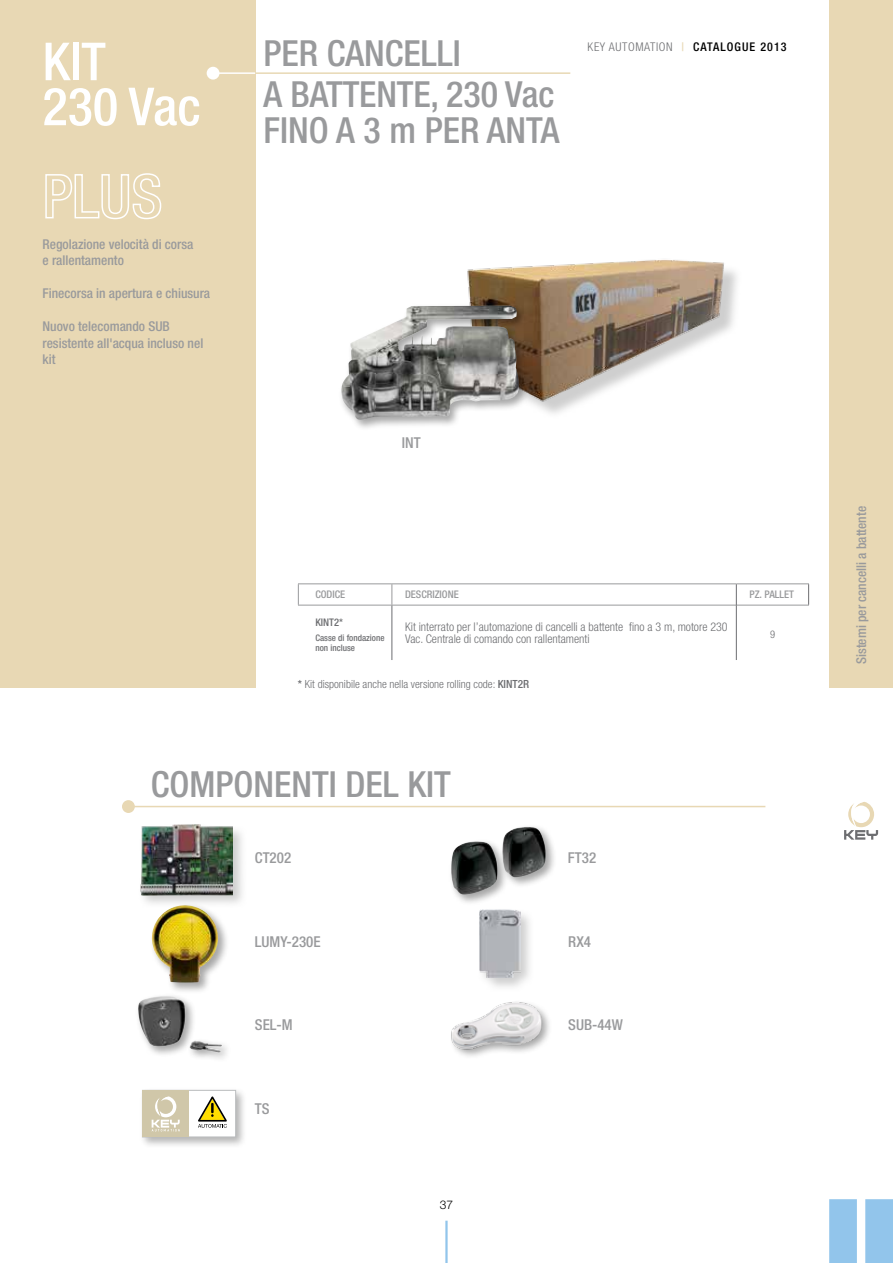
<style>
.page{position:relative;width:893px;height:1263px;background:#fff}
.page>*{position:absolute;margin:0;border:0;box-sizing:border-box;transform-origin:0 0}
.t1{font:500 condensed 52.5px/45px "Helvetica Neue LT Std";color:#fff}
.t2{font:500 condensed 36px/40.5px "Helvetica Neue LT Std";color:#999a9c}
.t3{font:500 condensed 15px "Helvetica Neue LT Std";color:#999a9c}
.t4{font:500 condensed 13.5px/16.5px "Helvetica Neue LT Std";color:#999a9c}
.t5{font:300 condensed 12px/12px "Helvetica Neue LT Std";color:#6d6e71}
.t6{font:300 condensed 12px "Helvetica Neue LT Std";letter-spacing:.05em;color:#6d6e71}
.t7{font:300 12px "Helvetica Neue";color:#000}
.t8{font:300 condensed 11.25px "Helvetica Neue LT Std";color:#6d6e71}
.t9{font:500 condensed 10.5px "Helvetica Neue LT Std";color:#999a9c}
.t10{font:500 condensed 10.5px "Helvetica Neue LT Std";color:#6d6e71}
.t11{font:300 condensed 10.5px "Helvetica Neue LT Std";color:#6d6e71}
.t12{font:500 condensed 9px/10.5px "Helvetica Neue";color:#6d6e71}
.s1{font-weight:500;color:#e8d8b4}
.s2{font-weight:500;color:#000}
.s3{font-weight:500}
.s4{font-family:"Helvetica Neue";font-weight:500}
</style>
<div class="page">
<hr style="left:445px;top:1221px;width:3px;height:42px;background:#92c5eb">
<div style="left:829px;top:0;width:64px;height:687px;background:#e8d8b4"></div>
<svg style="left:844px;top:802px;width:34px;height:38px"></svg>
<div style="left:0;top:0;width:255px;height:687px;background:#e8d8b4"></div>
<svg style="left:829px;top:1199px;width:64px;height:64px;background:#a0cced"></svg>
<hr style="left:255px;top:72px;width:315px;height:2px;background:#e8d8b4">
<div style="left:207px;top:67px;width:12px;height:13px;background:#fff;border-radius:50%"></div>
<hr style="left:213px;top:72px;width:42px;height:2px;background:#fff">
<hr style="left:128px;top:806px;width:637px;height:1px;background:#e8d8b4">
<div style="left:122px;top:800px;width:13px;height:13px;background:#e8d8b4;border-radius:50%"></div>
<div style="left:149px;top:902px;width:80px;height:92px;background:#000;opacity:.35"></div>
<img style="left:151px;top:909px;width:67px;height:74px">
<div style="left:448px;top:824px;width:109px;height:82px;background:#000;opacity:.35"></div>
<img style="left:451px;top:827px;width:95px;height:68px">
<img style="left:451px;top:1002px;width:98px;height:55px">
<div style="left:139px;top:1087px;width:108px;height:61px;background:#000;opacity:.3"></div>
<div style="left:142px;top:1090px;width:94px;height:47px;background:#fff;border:1px solid #bcbec0"></div>
<div style="left:142px;top:1090px;width:47px;height:47px;background:#d0c7a9"></div>
<svg style="left:198px;top:1096px;width:29px;height:32px"></svg>
<svg style="left:152px;top:1096px;width:28px;height:35px"></svg>
<div style="left:135px;top:993px;width:62px;height:65px;background:#000;opacity:.35"></div>
<img style="left:138px;top:996px;width:49px;height:51px">
<div style="left:187px;top:1038px;width:46px;height:25px;background:#000;opacity:.35"></div>
<img style="left:190px;top:1041px;width:32px;height:11px">
<img style="left:467px;top:260px;width:270px;height:154px">
<div style="left:339px;top:303px;width:191px;height:128px;background:#000;opacity:.35"></div>
<img style="left:341px;top:306px;width:178px;height:114px">
<div style="left:139px;top:823px;width:108px;height:86px;background:#bfbfbf;opacity:.75"></div>
<img style="left:140px;top:824px;width:93px;height:72px">
<div style="left:478px;top:908px;width:57px;height:84px;background:#bfbfbf;opacity:.75"></div>
<img style="left:480px;top:910px;width:41px;height:68px">
<svg style="left:45px;top:173px;width:117px;height:47px"></svg>
<hr style="left:298px;top:583px;width:94px;height:1px;background:#999a9c">
<svg style="left:298px;top:584px;width:1px;height:21px"></svg>
<hr style="left:392px;top:583px;width:344px;height:1px;background:#999a9c">
<hr style="left:736px;top:583px;width:73px;height:1px;background:#999a9c">
<hr style="left:298px;top:605px;width:94px;height:1px;background:#999a9c">
<hr style="left:392px;top:605px;width:344px;height:1px;background:#999a9c">
<hr style="left:737px;top:605px;width:72px;height:1px;background:#999a9c">
<svg style="left:391px;top:584px;width:1px;height:21px"></svg>
<svg style="left:808px;top:584px;width:1px;height:21px"></svg>
<hr style="left:391px;top:605px;width:1px;height:55px;background:#6d6e71">
<svg style="left:736px;top:584px;width:1px;height:21px"></svg>
<hr style="left:736px;top:605px;width:1px;height:55px;background:#6d6e71">
<h1 class="t1" style="left:43px;top:38px;width:160px">KIT<br>230 Vac</h1>
<p class="t4" style="left:43px;top:235px;width:152px">Regolazione velocità di corsa e rallentamento</p>
<p class="t4" style="left:43px;top:285px;width:169px">Finecorsa in apertura e chiusura</p>
<p class="t4" style="left:43px;top:318px;width:162px">Nuovo telecomando SUB resistente all'acqua incluso nel kit</p>
<h2 class="t2" style="left:264px;top:33px;width:292px">PER CANCELLI<br>A BATTENTE, 230 Vac</h2>
<h2 class="t2" style="left:264px;top:109px;width:297px">FINO A 3 m PER ANTA</h2>
<p class="t6" style="left:588px;top:40px;width:201px">KEY AUTOMATION <span class="s1">|</span> <span class="s2">CATALOGUE 2013</span></p>
<p class="t3" style="left:402px;top:434px;width:20px">INT</p>
<p class="t9" style="left:315px;top:588px;width:31px">CODICE</p>
<p class="t9" style="left:405px;top:588px;width:55px">DESCRIZIONE</p>
<p class="t9" style="left:749px;top:588px;width:21px">pz . pallet</p>
<p class="t10" style="left:315px;top:616px;width:29px">KINT2*</p>
<p class="t12" style="left:315px;top:632px;width:71px">Casse di fondazione non incluse</p>
<p class="t5" style="left:405px;top:621px;width:324px">Kit interrato per l’automazione di cancelli a battente fino a 3 m, motore 230<br>Vac. Centrale di comando con rallentamenti</p>
<p class="t11" style="left:770px;top:629px;width:7px">9</p>
<p class="t8" style="left:298px;top:677px;width:233px"><span class="s3">*</span> Kit disponibile anche nella versione rolling code: <span class="s4">KINT2R</span></p>
<h2 class="t2" style="left:151px;top:764px;width:301px">COMPONENTI DEL KIT</h2>
<p class="t3" style="left:255px;top:848px;width:38px">CT202</p>
<p class="t3" style="left:568px;top:848px;width:30px">FT32</p>
<p class="t3" style="left:255px;top:932px;width:67px">LUMY-230E</p>
<p class="t3" style="left:255px;top:1016px;width:39px">SEL-M</p>
<p class="t3" style="left:255px;top:1100px;width:16px">TS</p>
<p class="t7" style="left:440px;top:1197px;width:15px">37</p>
<p class="t3" style="left:568px;top:932px;width:24px">RX4</p>
<p class="t3" style="left:568px;top:1015px;width:56px">SUB-44W</p>
<p class="t4" style="left:853px;top:664px;width:159px;rotate:-90deg">Sistemi per cancelli a battente</p>
</div>
